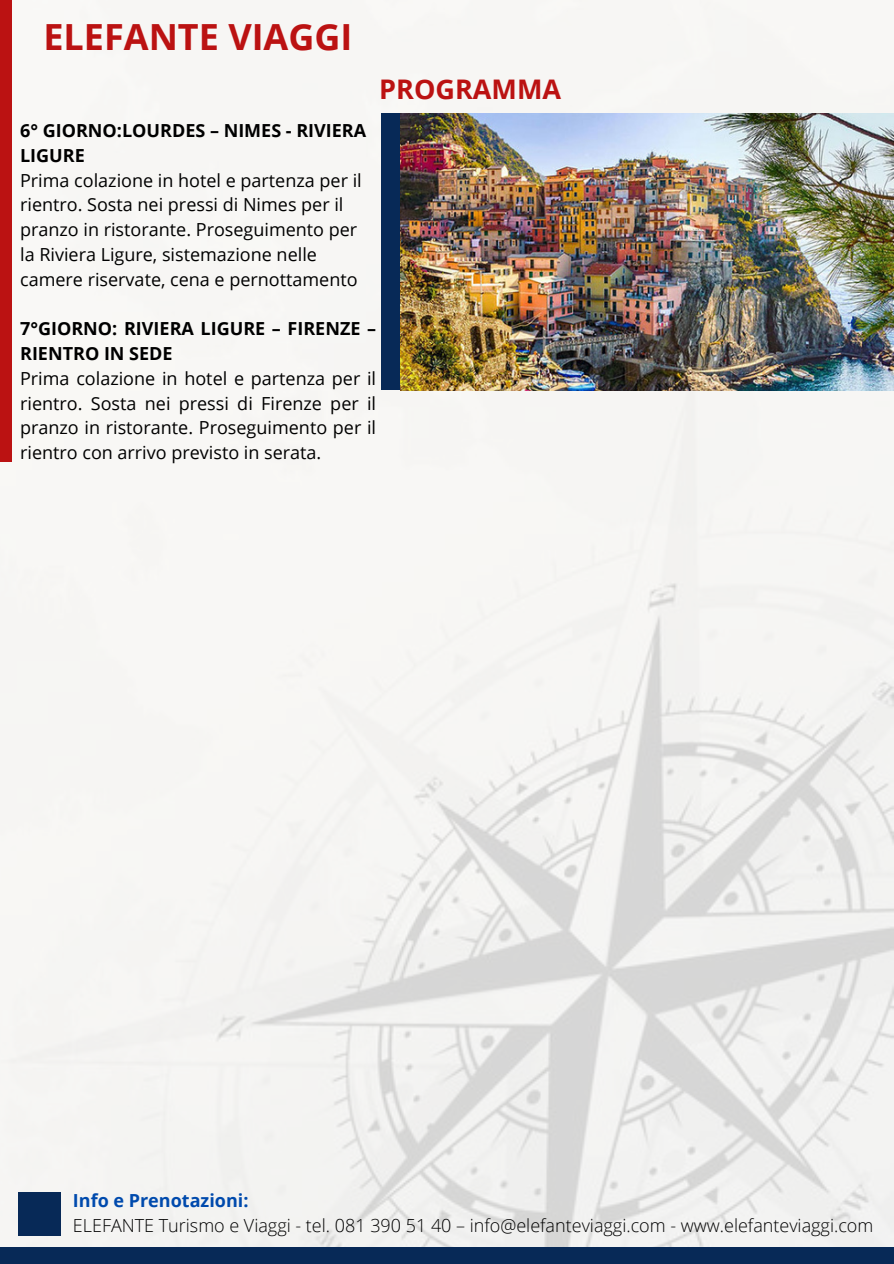
<style>
.page{position:relative;width:894px;height:1264px;background:#fff}
.page>*{position:absolute;margin:0;border:0;box-sizing:border-box;transform-origin:0 0}
.t1{font:700 36px "Open Sans";color:#bb1212}
.t2{font:700 27px "Open Sans";color:#bb1212}
.t3{font:18px/24.8px "Open Sans";color:#000}
.t4{font:300 18px "Open Sans";color:#000}
.t5{font:700 18px/24.8px "Open Sans";color:#000}
.t6{font:700 18px "Open Sans";color:#004aad}
</style>
<div class="page">
<img style="left:0;top:0;width:892px;height:1247px">
<div style="left:0;top:0;width:11px;height:461px;background:#bb1212"></div>
<div style="left:19px;top:1191px;width:42px;height:44px;background:#072957"></div>
<div style="left:0;top:1247px;width:893px;height:16px;background:#072957"></div>
<div style="left:381px;top:113px;width:56px;height:277px;background:#072957"></div>
<img style="left:400px;top:113px;width:493px;height:277px">
<p class="t1" style="left:43px;top:11px;width:310px">ELEFANTE VIAGGI</p>
<p class="t2" style="left:379px;top:70px;width:183px">PROGRAMMA</p>
<p class="t5" style="left:20px;top:118px;width:347px">6° GIORNO:LOURDES – NIMES - RIVIERA<br>LIGURE</p>
<p class="t3" style="left:20px;top:167px;width:343px">Prima colazione in hotel e partenza per il rientro. Sosta nei pressi di Nimes per il pranzo in ristorante. Proseguimento per la Riviera Ligure, sistemazione nelle camere riservate, cena e pernottamento</p>
<p class="t5" style="left:20px;top:316px;width:357px">7°GIORNO: RIVIERA LIGURE – FIRENZE –<br>RIENTRO IN SEDE</p>
<p class="t3" style="left:20px;top:365px;width:357px;text-align:justify">Prima colazione in hotel e partenza per il rientro. Sosta nei pressi di Firenze per il pranzo in ristorante. Proseguimento per il rientro con arrivo previsto in serata.</p>
<h2 class="t6" style="left:73px;top:1187px;width:177px">Info e Prenotazioni:</h2>
<p class="t4" style="left:73px;top:1212px;width:801px">ELEFANTE Turismo e Viaggi - tel. 081 390 51 40 – info@elefanteviaggi.com - www.elefanteviaggi.com</p>
</div>
